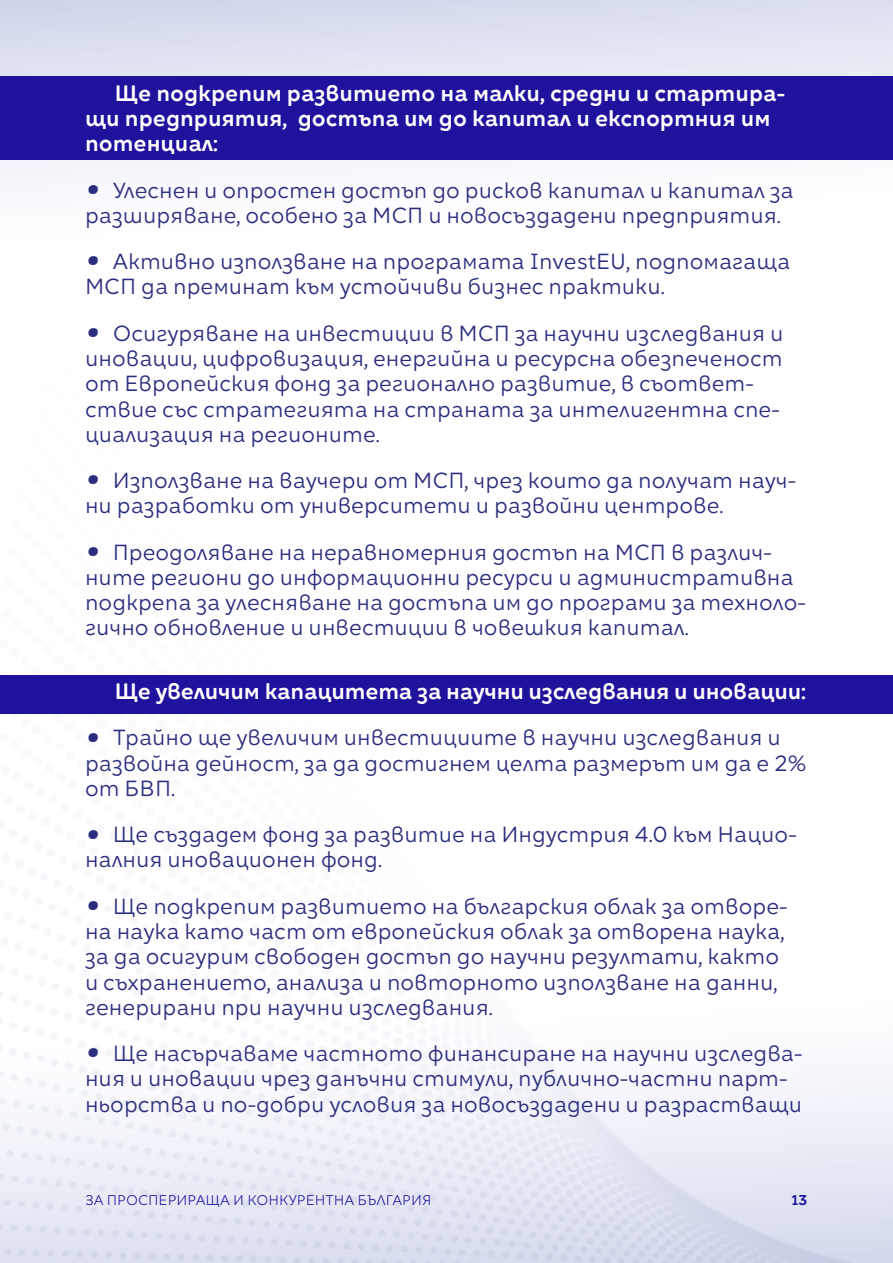
<style>
.page{position:relative;width:893px;height:1263px;background:#fff}
.page>*{position:absolute;margin:0;border:0;box-sizing:border-box;transform-origin:0 0}
.t1{font:21px/25.2px "Kometa";color:#2b2e7e}
.t2{font:21px/25.2px "Kometa Bld";color:#fff}
.t3{font:300 13.5px "Kometa";color:#1f139e}
.t4{font:13.5px "Kometa Bld";color:#1f139e}
.s1{font-family:"Centrale Sans Pro";font-weight:700;font-style:italic;font-size:39px}
</style>
<div class="page">
<img style="left:0;top:0;width:893px;height:1263px">
<div style="left:0;top:77px;width:893px;height:83px;background:#1f139e"></div>
<div style="left:0;top:675px;width:893px;height:38px;background:#1f139e"></div>
<p class="t2" style="left:85px;top:80px;width:701px;text-indent:30px">Ще подкрепим развитието на малки, средни и стартира&shy;щи предприятия, достъпа им до капитал и експортния им потенциал:</p>
<p class="t1" style="left:85px;top:177px;width:710px"><span class="s1">•</span> Улеснен и опростен достъп до рисков капитал и капитал за разширяване, особено за МСП и новосъздадени предприятия.</p>
<p class="t1" style="left:85px;top:249px;width:707px"><span class="s1">•</span> Активно използване на програмата InvestEU, подпомагаща<br>МСП да преминат към устойчиви бизнес практики.</p>
<p class="t1" style="left:85px;top:320px;width:700px"><span class="s1">•</span> Осигуряване на инвестиции в МСП за научни изследвания и иновации, цифровизация, енергийна и ресурсна обезпеченост от Европейския фонд за регионално развитие, в съответ&shy;ствие със стратегията на страната за интелигентна спе&shy;циализация на регионите.</p>
<p class="t1" style="left:85px;top:468px;width:713px"><span class="s1">•</span> Използване на ваучери от МСП, чрез които да получат науч&shy;ни разработки от университети и развойни центрове.</p>
<p class="t1" style="left:85px;top:539px;width:722px"><span class="s1">•</span> Преодоляване на неравномерния достъп на МСП в различ&shy;ните региони до информационни ресурси и административна подкрепа за улесняване на достъпа им до програми за техноло&shy;гично обновление и инвестиции в човешкия капитал.</p>
<p class="t2" style="left:115px;top:678px;width:693px">Ще увеличим капацитета за научни изследвания и иновации:</p>
<p class="t1" style="left:85px;top:725px;width:722px"><span class="s1">•</span> Трайно ще увеличим инвестициите в научни изследвания и развойна дейност, за да достигнем целта размерът им да е 2% от БВП.</p>
<p class="t1" style="left:85px;top:822px;width:713px"><span class="s1">•</span> Ще създадем фонд за развитие на Индустрия 4.0 към Нацио&shy;налния иновационен фонд.</p>
<p class="t1" style="left:85px;top:893px;width:704px"><span class="s1">•</span> Ще подкрепим развитието на българския облак за отворе&shy;на наука като част от европейския облак за отворена наука, за да осигурим свободен достъп до научни резултати, както и съхранението, анализа и повторното използване на данни, генерирани при научни изследвания.</p>
<p class="t1" style="left:85px;top:1041px;width:719px"><span class="s1">•</span> Ще насърчаваме частното финансиране на научни изследва&shy;ния и иновации чрез данъчни стимули, публично-частни парт&shy;ньорства и по-добри условия за новосъздадени и разрастващи</p>
<p class="t3" style="left:85px;top:1192px;width:348px">ЗА ПРОСПЕРИРАЩА И КОНКУРЕНТНА БЪЛГАРИЯ</p>
<p class="t4" style="left:791px;top:1191px;width:18px">13</p>
</div>
